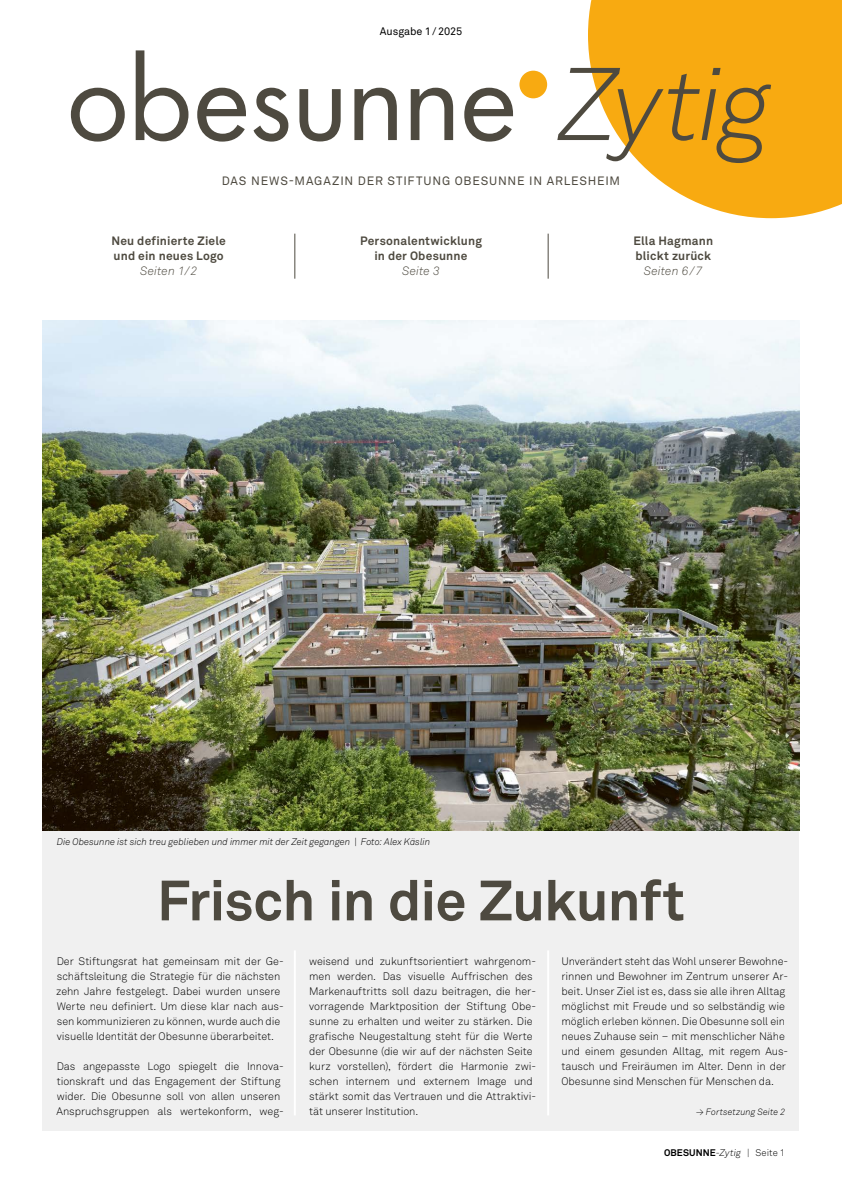
<style>
.page{position:relative;width:842px;height:1191px;background:#fff}
.page>*{position:absolute;margin:0;border:0;box-sizing:border-box;transform-origin:0 0}
.t1{font:700 56px "Akkurat Pro";letter-spacing:-.015em;color:#4e4a40}
.t2{font:700 12px/15px "Akkurat Pro";letter-spacing:.015em;color:#4e4a40}
.t3{font:12px "Akkurat Pro";letter-spacing:.065em;color:#4e4a40}
.t4{font:italic 300 12px "Akkurat Pro";letter-spacing:.01em;color:#4e4a40}
.t5{font:300 10.8px/15px "Akkurat Pro";letter-spacing:-.005em;color:#000}
.t6{font:10.8px "Akkurat Pro";letter-spacing:-.005em;color:#000}
.t7{font:italic 300 9.5px "Akkurat Pro";color:#000}
.t8{font:700 9.5px "Akkurat Pro";letter-spacing:.015em;color:#000}
.t9{font:italic 300 9px "Akkurat Pro";letter-spacing:.01em;color:#000}
.s1{font-weight:300;font-style:italic}
.s2{font-weight:300}
</style>
<div class="page">
<div style="left:43px;top:320px;width:756px;height:811px;background:#f0f0f0"></div>
<img style="left:43px;top:320px;width:756px;height:510px">
<hr style="left:294px;top:950px;width:2px;height:165px;background:#fff">
<hr style="left:547px;top:950px;width:2px;height:165px;background:#fff">
<svg style="left:588px;top:0;width:254px;height:218px;background:#f8b633"></svg>
<svg style="left:557px;top:68px;width:214px;height:95px"></svg>
<svg style="left:71px;top:88px;width:54px;height:54px"></svg>
<svg style="left:136px;top:50px;width:52px;height:91px"></svg>
<svg style="left:197px;top:88px;width:49px;height:54px"></svg>
<svg style="left:254px;top:88px;width:34px;height:54px"></svg>
<svg style="left:299px;top:89px;width:42px;height:52px"></svg>
<svg style="left:354px;top:88px;width:43px;height:52px"></svg>
<svg style="left:411px;top:88px;width:42px;height:52px"></svg>
<svg style="left:464px;top:88px;width:49px;height:54px"></svg>
<div style="left:519px;top:71px;width:28px;height:27px;background:#f8aa11;border-radius:50%"></div>
<hr style="left:294px;top:234px;width:1px;height:45px;background:#4e4a40">
<hr style="left:548px;top:234px;width:1px;height:45px;background:#4e4a40">
<p class="t6" style="left:380px;top:25px;width:84px">Ausgabe 1/ 2025</p>
<p class="t3" style="left:222px;top:174px;width:400px">DAS NEWS-MAGAZIN DER STIFTUNG OBESUNNE IN ARLESHEIM</p>
<p class="t2" style="left:111px;top:233px;width:116px">Neu definierte Ziele und ein neues Logo</p>
<p class="t4" style="left:140px;top:264px;width:59px">Seiten 1/2</p>
<p class="t2" style="left:360px;top:233px;width:123px;text-align:center">Personalentwicklung in der Obesunne</p>
<p class="t4" style="left:402px;top:264px;width:39px">Seite 3</p>
<p class="t2" style="left:633px;top:233px;width:81px">Ella Hagmann blickt zurück</p>
<p class="t4" style="left:644px;top:264px;width:61px">Seiten 6/7</p>
<p class="t7" style="left:57px;top:836px;width:375px">Die Obesunne ist sich treu geblieben und immer mit der Zeit gegangen | Foto: Alex Käslin</p>
<h1 class="t1" style="left:157px;top:866px;width:529px">Frisch in die Zukunft</h1>
<p class="t5" style="left:56px;top:954px;width:229px">Der Stiftungsrat hat gemeinsam mit der Ge&shy;schäftsleitung die Strategie für die nächsten zehn Jahre festgelegt. Dabei wurden unsere Werte neu definiert. Um diese klar nach aus&shy;sen kommunizieren zu können, wurde auch die visuelle Identität der Obesunne überarbeitet.</p>
<p class="t5" style="left:56px;top:1059px;width:229px">Das angepasste Logo spiegelt die Innova&shy;tionskraft und das Engagement der Stiftung wider. Die Obesunne soll von allen unseren Anspruchsgruppen als wertekonform, weg-</p>
<p class="t5" style="left:309px;top:954px;width:228px">weisend und zukunftsorientiert wahrgenom&shy;men werden. Das visuelle Auffrischen des Markenauftritts soll dazu beitragen, die her&shy;vorragende Marktposition der Stiftung Obe&shy;sunne zu erhalten und weiter zu stärken. Die grafische Neugestaltung steht für die Werte der Obesunne (die wir auf der nächsten Seite kurz vorstellen), fördert die Harmonie zwi&shy;schen internem und externem Image und stärkt somit das Vertrauen und die Attraktivi&shy;tät unserer Institution.</p>
<p class="t5" style="left:561px;top:954px;width:228px">Unverändert steht das Wohl unserer Bewohne&shy;rinnen und Bewohner im Zentrum unserer Ar&shy;beit. Unser Ziel ist es, dass sie alle ihren Alltag möglichst mit Freude und so selbständig wie möglich erleben können. Die Obesunne soll ein neues Zuhause sein – mit menschlicher Nähe und einem gesunden Alltag, mit regem Aus&shy;tausch und Freiräumen im Alter. Denn in der Obesunne sind Menschen für Menschen da.</p>
<p class="t9" style="left:696px;top:1107px;width:91px">→ Fortsetzung Seite 2</p>
<p class="t8" style="left:664px;top:1146px;width:123px">OBESUNNE<span class="s1">-Zytig</span> <span class="s2">| Seite 1</span></p>
</div>
